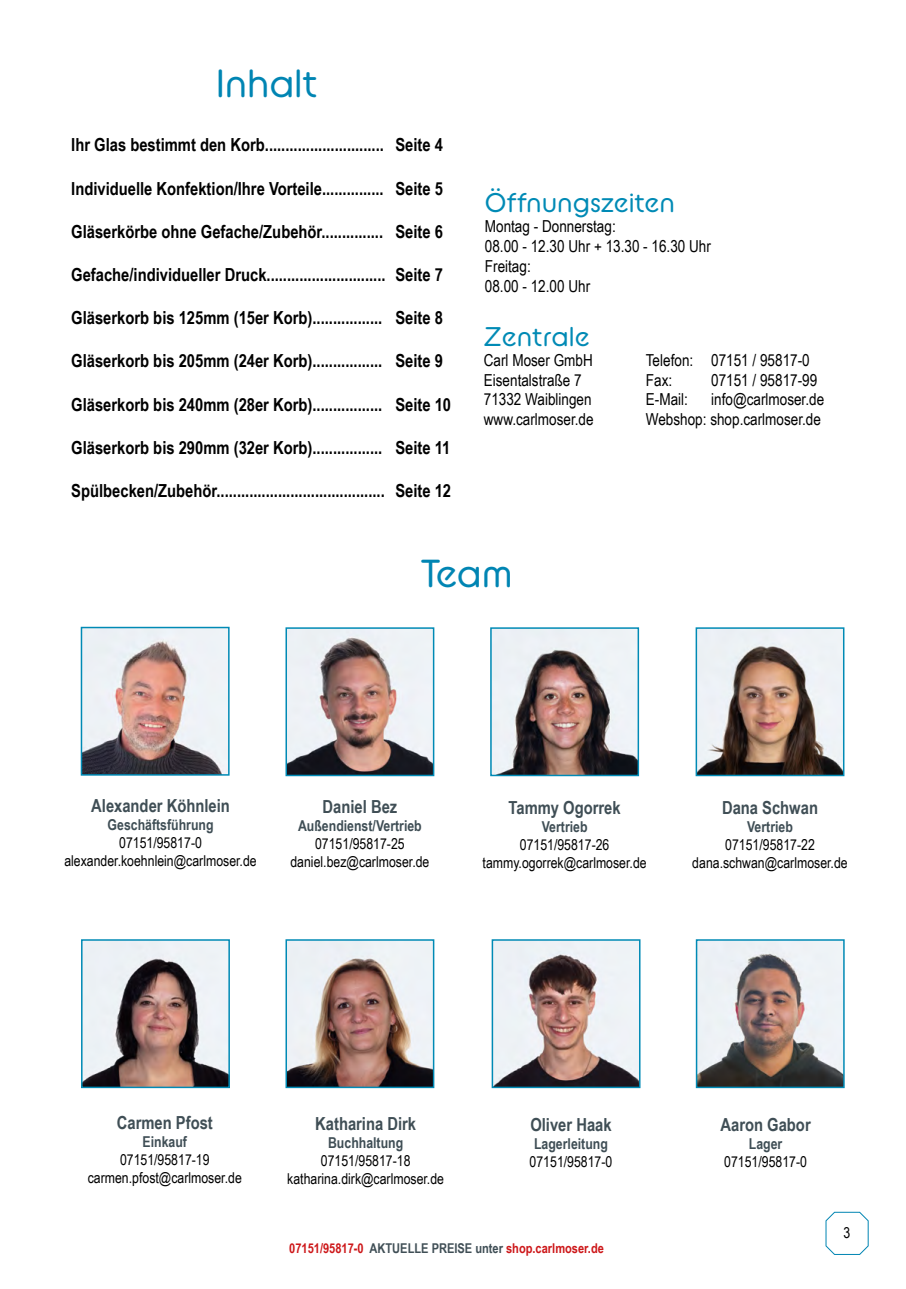
<style>
.page{position:relative;width:906px;height:1289px;background:#fff}
.page>*{position:absolute;margin:0;border:0;box-sizing:border-box;transform-origin:0 0}
.t1{font:39px "BC Alphapipe RB";letter-spacing:-.005em;color:#0085b3}
.t2{font:27px "BC Alphapipe RB";color:#008ab5}
.t3{font:700 18px "Arial Narrow";color:#000}
.t4{font:700 18px "Arial Narrow";color:#3f4e55}
.t5{font:16.5px/19.8px "Arial Narrow";color:#000}
.t6{font:15px/18px "Arial Narrow";color:#000;text-align:center}
.t7{font:700 15px "Arial Narrow";color:#3f4e55}
.t8{font:700 13.5px "Arial Narrow";color:#cd1719}
.s1{color:#3f4e55}
</style>
<div class="page">
<img style="left:84px;top:629px;width:143px;height:143px">
<div style="left:81px;top:626px;width:149px;height:149px;border:2px solid #008ab5"></div>
<img style="left:288px;top:630px;width:143px;height:143px">
<div style="left:285px;top:627px;width:149px;height:149px;border:2px solid #008ab5"></div>
<img style="left:493px;top:630px;width:143px;height:143px">
<div style="left:490px;top:627px;width:149px;height:149px;border:2px solid #008ab5"></div>
<img style="left:84px;top:942px;width:143px;height:143px">
<div style="left:81px;top:939px;width:149px;height:149px;border:2px solid #008ab5"></div>
<img style="left:288px;top:942px;width:143px;height:143px">
<div style="left:285px;top:939px;width:149px;height:149px;border:2px solid #008ab5"></div>
<img style="left:494px;top:942px;width:143px;height:143px">
<div style="left:491px;top:939px;width:149px;height:149px;border:2px solid #008ab5"></div>
<img style="left:699px;top:942px;width:142px;height:143px">
<div style="left:696px;top:939px;width:148px;height:149px;border:2px solid #008ab5"></div>
<img style="left:698px;top:630px;width:143px;height:143px">
<div style="left:695px;top:627px;width:149px;height:149px;border:2px solid #008ab5"></div>
<svg style="left:825px;top:1211px;width:44px;height:44px"></svg>
<h1 class="t1" style="left:216px;top:59px;width:103px">Inhalt</h1>
<p class="t3" style="left:71px;top:131px;width:373px">Ihr Glas bestimmt den Korb............................. Seite 4</p>
<p class="t3" style="left:71px;top:175px;width:373px">Individuelle Konfektion/Ihre Vorteile............... Seite 5</p>
<p class="t3" style="left:71px;top:218px;width:373px">Gläserkörbe ohne Gefache/Zubehör............... Seite 6</p>
<p class="t3" style="left:71px;top:261px;width:373px">Gefache/individueller Druck............................. Seite 7</p>
<p class="t3" style="left:71px;top:304px;width:373px">Gläserkorb bis 125mm (15er Korb)................. Seite 8</p>
<p class="t3" style="left:71px;top:347px;width:373px">Gläserkorb bis 205mm (24er Korb)................. Seite 9</p>
<p class="t3" style="left:71px;top:391px;width:381px">Gläserkorb bis 240mm (28er Korb)................. Seite 10</p>
<p class="t3" style="left:71px;top:434px;width:380px">Gläserkorb bis 290mm (32er Korb)................. Seite 11</p>
<p class="t3" style="left:71px;top:477px;width:381px">Spülbecken/Zubehör......................................... Seite 12</p>
<h2 class="t2" style="left:485px;top:186px;width:192px">Öffnungszeiten</h2>
<p class="t5" style="left:485px;top:216px;width:228px">Montag - Donnerstag:<br>08.00 - 12.30 Uhr + 13.30 - 16.30 Uhr<br>Freitag:<br>08.00 - 12.00 Uhr</p>
<h2 class="t2" style="left:484px;top:319px;width:107px">Zentrale</h2>
<p class="t5" style="left:484px;top:349px;width:110px">Carl Moser GmbH</p>
<p class="t5" style="left:646px;top:349px;width:165px">Telefon: 07151 / 95817-0</p>
<p class="t5" style="left:484px;top:369px;width:99px">Eisentalstraße 7</p>
<p class="t5" style="left:646px;top:369px;width:28px">Fax:</p>
<p class="t5" style="left:711px;top:369px;width:108px">07151 / 95817-99</p>
<p class="t5" style="left:484px;top:389px;width:109px">71332 Waiblingen</p>
<p class="t5" style="left:646px;top:389px;width:44px">E-Mail:</p>
<p class="t5" style="left:711px;top:389px;width:115px">info@carlmoser.de</p>
<p class="t5" style="left:484px;top:409px;width:111px">www.carlmoser.de</p>
<p class="t5" style="left:646px;top:409px;width:177px">Webshop: shop.carlmoser.de</p>
<h1 class="t1" style="left:421px;top:549px;width:93px">Team</h1>
<p class="t4" style="left:91px;top:792px;width:140px">Alexander Köhnlein</p>
<p class="t7" style="left:108px;top:813px;width:107px">Geschäftsführung</p>
<p class="t6" style="left:64px;top:833px;width:194px">07151/95817-0 alexander.koehnlein@carlmoser.de</p>
<p class="t4" style="left:322px;top:793px;width:76px">Daniel Bez</p>
<p class="t7" style="left:298px;top:814px;width:125px">Außendienst/Vertrieb</p>
<p class="t6" style="left:290px;top:834px;width:140px">07151/95817-25 daniel.bez@carlmoser.de</p>
<p class="t4" style="left:508px;top:794px;width:114px">Tammy Ogorrek</p>
<p class="t7" style="left:542px;top:815px;width:47px">Vertrieb</p>
<p class="t6" style="left:482px;top:835px;width:166px">07151/95817-26 tammy.ogorrek@carlmoser.de</p>
<p class="t4" style="left:722px;top:794px;width:97px">Dana Schwan</p>
<p class="t7" style="left:747px;top:815px;width:47px">Vertrieb</p>
<p class="t6" style="left:692px;top:835px;width:157px">07151/95817-22 dana.schwan@carlmoser.de</p>
<p class="t4" style="left:117px;top:1108px;width:97px">Carmen Pfost</p>
<p class="t7" style="left:143px;top:1130px;width:46px">Einkauf</p>
<p class="t6" style="left:88px;top:1149px;width:156px">07151/95817-19 carmen.pfost@carlmoser.de</p>
<p class="t4" style="left:315px;top:1109px;width:102px">Katharina Dirk</p>
<p class="t7" style="left:328px;top:1131px;width:77px">Buchhaltung</p>
<p class="t6" style="left:287px;top:1151px;width:158px">07151/95817-18 katharina.dirk@carlmoser.de</p>
<p class="t4" style="left:530px;top:1110px;width:83px">Oliver Haak</p>
<p class="t7" style="left:534px;top:1132px;width:75px">Lagerleitung</p>
<p class="t6" style="left:529px;top:1152px;width:84px">07151/95817-0</p>
<p class="t8" style="left:289px;top:1238px;width:316px">07151/95817-0 <span class="s1">AKTUELLE PREISE unter</span> shop.carlmoser.de</p>
<p class="t4" style="left:720px;top:1110px;width:92px">Aaron Gabor</p>
<p class="t7" style="left:749px;top:1132px;width:35px">Lager</p>
<p class="t6" style="left:724px;top:1152px;width:84px">07151/95817-0</p>
<p class="t6" style="left:843px;top:1222px;width:8px">3</p>
</div>
